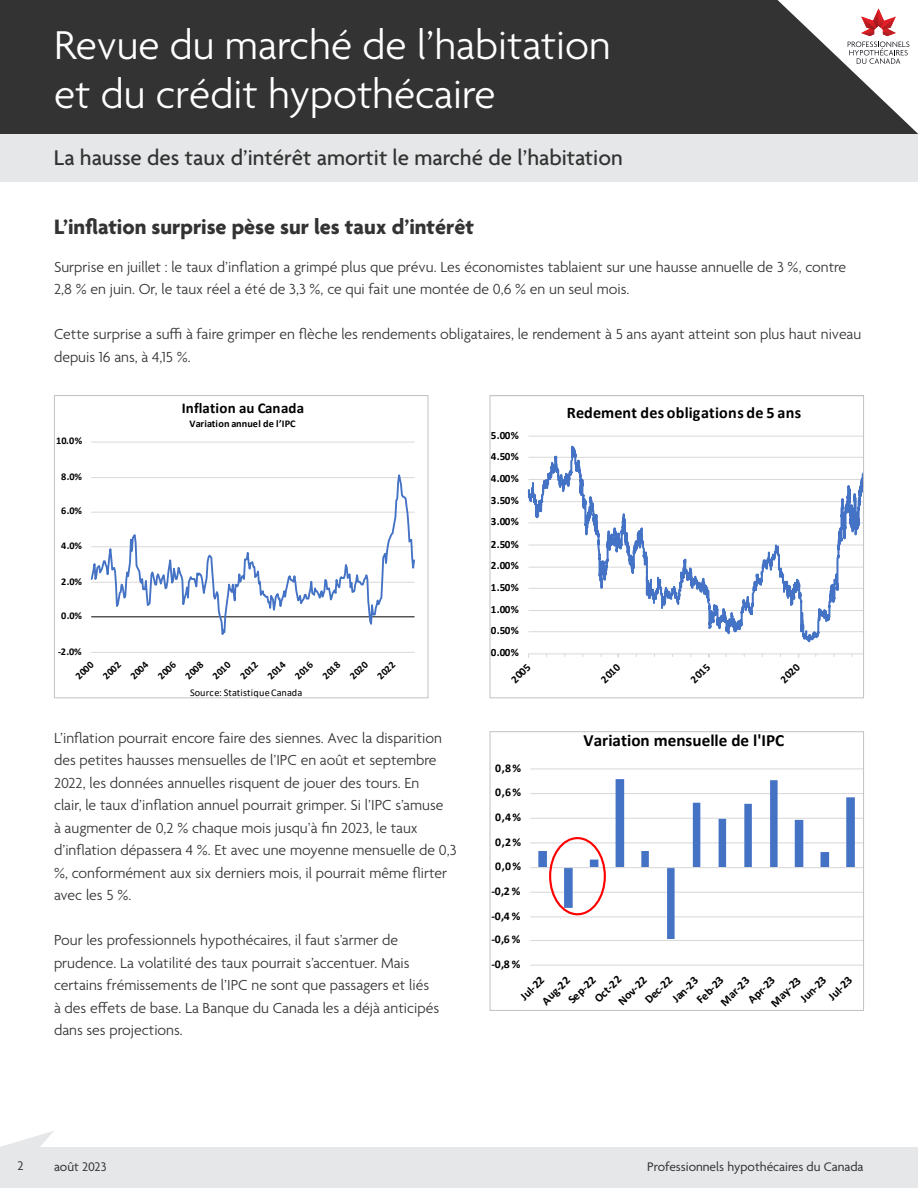
<style>
.page{position:relative;width:918px;height:1188px;background:#fff}
.page>*{position:absolute;margin:0;border:0;box-sizing:border-box;transform-origin:0 0}
.t1{font:300 43.5px/49.5px "Agenda";color:#fff}
.t2{font:500 23.1px "Agenda";color:#333}
.t3{font:700 22.5px "Agenda";color:#333}
.t4{font:700 17.1px "Calibri";color:#000}
.t5{font:700 16.2px "Calibri";letter-spacing:.015em;color:#000}
.t6{font:300 15.75px/22.5px "Agenda";color:#333}
.t7{font:700 15px "Calibri";letter-spacing:.005em;color:#000}
.t8{font:13.5px "Agenda";color:#333}
.t9{font:13.5px "Agenda";color:#323333}
.t10{font:700 11.85px "Calibri";color:#000}
.t11{font:700 11.1px "Calibri";letter-spacing:-.055em;color:#000}
.t12{font:700 10.35px "Calibri";letter-spacing:.01em;color:#000}
.t13{font:10.35px "Calibri";letter-spacing:.02em;color:#000}
</style>
<div class="page">
<div style="left:0;top:0;width:918px;height:147px;background:#333"></div>
<div style="left:0;top:134px;width:918px;height:47px;background:#e6e7e8"></div>
<svg style="left:1px;top:1131px;width:53px;height:16px"></svg>
<div style="left:0;top:1147px;width:918px;height:41px;background:#e6e7e8"></div>
<svg style="left:778px;top:0;width:140px;height:134px"></svg>
<svg style="left:90px;top:441px;width:325px;height:212px"></svg>
<div style="left:54px;top:395px;width:374px;height:303px;border:1px solid #c2c2c2"></div>
<svg style="left:527px;top:435px;width:335px;height:223px"></svg>
<div style="left:490px;top:395px;width:374px;height:303px;border:1px solid #c2c2c2"></div>
<svg style="left:530px;top:768px;width:332px;height:198px"></svg>
<div style="left:549px;top:837px;width:57px;height:78px;border:2px solid #f00;border-radius:50%"></div>
<div style="left:490px;top:731px;width:374px;height:280px;border:1px solid #c2c2c2"></div>
<h1 class="t1" style="left:54px;top:23px;width:558px">Revue du marché de l’habitation et du crédit hypothécaire</h1>
<h2 class="t2" style="left:54px;top:145px;width:570px">La hausse des taux d’intérêt amortit le marché de l’habitation</h2>
<h3 class="t3" style="left:54px;top:215px;width:422px">L’inflation surprise pèse sur les taux d’intérêt</h3>
<p class="t6" style="left:54px;top:256px;width:794px">Surprise en juillet : le taux d’inflation a grimpé plus que prévu. Les économistes tablaient sur une hausse annuelle de 3 %, contre<br>2,8 % en juin. Or, le taux réel a été de 3,3 %, ce qui fait une montée de 0,6 % en un seul mois.</p>
<p class="t6" style="left:54px;top:324px;width:809px">Cette surprise a suffi à faire grimper en flèche les rendements obligataires, le rendement à 5 ans ayant atteint son plus haut niveau depuis 16 ans, à 4,15 %.</p>
<p class="t12" style="left:56px;top:434px;width:28px">10.0%</p>
<p class="t12" style="left:61px;top:469px;width:22px">8.0%</p>
<p class="t12" style="left:61px;top:504px;width:22px">6.0%</p>
<p class="t12" style="left:61px;top:538px;width:22px">4.0%</p>
<p class="t12" style="left:61px;top:574px;width:22px">2.0%</p>
<p class="t12" style="left:61px;top:608px;width:22px">0.0%</p>
<p class="t12" style="left:58px;top:644px;width:25px">-2.0%</p>
<p class="t7" style="left:182px;top:397px;width:124px">Inflation au Canada</p>
<p class="t12" style="left:189px;top:416px;width:108px">Variation annuel de l’IPC</p>
<p class="t12" style="left:72px;top:672px;width:23px;rotate:-45deg">2000</p>
<p class="t12" style="left:99px;top:672px;width:23px;rotate:-45deg">2002</p>
<p class="t12" style="left:127px;top:672px;width:23px;rotate:-45deg">2004</p>
<p class="t12" style="left:154px;top:672px;width:23px;rotate:-45deg">2006</p>
<p class="t12" style="left:182px;top:672px;width:23px;rotate:-45deg">2008</p>
<p class="t12" style="left:209px;top:672px;width:23px;rotate:-45deg">2010</p>
<p class="t12" style="left:236px;top:672px;width:23px;rotate:-45deg">2012</p>
<p class="t12" style="left:264px;top:672px;width:23px;rotate:-45deg">2014</p>
<p class="t12" style="left:291px;top:672px;width:23px;rotate:-45deg">2016</p>
<p class="t12" style="left:319px;top:672px;width:23px;rotate:-45deg">2018</p>
<p class="t12" style="left:346px;top:672px;width:23px;rotate:-45deg">2020</p>
<p class="t12" style="left:374px;top:672px;width:23px;rotate:-45deg">2022</p>
<p class="t13" style="left:190px;top:685px;width:114px">Source: Statistique Canada</p>
<p class="t11" style="left:491px;top:427px;width:30px">5.00%</p>
<p class="t11" style="left:491px;top:448px;width:30px">4.50%</p>
<p class="t11" style="left:491px;top:470px;width:30px">4.00%</p>
<p class="t11" style="left:491px;top:493px;width:30px">3.50%</p>
<p class="t11" style="left:491px;top:514px;width:30px">3.00%</p>
<p class="t11" style="left:491px;top:536px;width:30px">2.50%</p>
<p class="t11" style="left:491px;top:557px;width:30px">2.00%</p>
<p class="t11" style="left:491px;top:579px;width:30px">1.50%</p>
<p class="t11" style="left:491px;top:602px;width:30px">1.00%</p>
<p class="t11" style="left:491px;top:623px;width:30px">0.50%</p>
<p class="t11" style="left:491px;top:645px;width:30px">0.00%</p>
<p class="t5" style="left:567px;top:402px;width:236px">Redement des obligations de 5 ans</p>
<p class="t11" style="left:507px;top:675px;width:24px;rotate:-45deg">2005</p>
<p class="t11" style="left:597px;top:675px;width:24px;rotate:-45deg">2010</p>
<p class="t11" style="left:687px;top:675px;width:24px;rotate:-45deg">2015</p>
<p class="t11" style="left:777px;top:675px;width:24px;rotate:-45deg">2020</p>
<p class="t6" style="left:54px;top:727px;width:390px">L’inflation pourrait encore faire des siennes. Avec la disparition</p>
<p class="t4" style="left:584px;top:729px;width:202px">Variation mensuelle de l'IPC</p>
<p class="t6" style="left:54px;top:750px;width:404px">des petites hausses mensuelles de l’IPC en août et septembre 2022, les données annuelles risquent de jouer des tours. En<br>clair, le taux d’inflation annuel pourrait grimper. Si l’IPC s’amuse<br>à augmenter de 0,2 % chaque mois jusqu’à fin 2023, le taux d’inflation dépassera 4 %. Et avec une moyenne mensuelle de 0,3 %, conformément aux six derniers mois, il pourrait même flirter avec les 5 %.</p>
<p class="t6" style="left:54px;top:930px;width:387px">Pour les professionnels hypothécaires, il faut s’armer de prudence. La volatilité des taux pourrait s’accentuer. Mais certains frémissements de l’IPC ne sont que passagers et liés à des effets de base. La Banque du Canada les a déjà anticipés dans ses projections.</p>
<p class="t10" style="left:495px;top:759px;width:27px">0,8%</p>
<p class="t10" style="left:495px;top:784px;width:27px">0,6%</p>
<p class="t10" style="left:495px;top:809px;width:27px">0,4%</p>
<p class="t10" style="left:495px;top:833px;width:27px">0,2%</p>
<p class="t10" style="left:495px;top:858px;width:27px">0,0%</p>
<p class="t10" style="left:492px;top:883px;width:30px">-0,2 %</p>
<p class="t10" style="left:492px;top:907px;width:30px">-0,4 %</p>
<p class="t10" style="left:492px;top:931px;width:30px">-0,6 %</p>
<p class="t10" style="left:492px;top:956px;width:30px">-0,8 %</p>
<p class="t10" style="left:590px;top:995px;width:34px;rotate:-45deg">Oct-22</p>
<p class="t10" style="left:564px;top:996px;width:35px;rotate:-45deg">Sep-22</p>
<p class="t10" style="left:641px;top:996px;width:35px;rotate:-45deg">Dec-22</p>
<p class="t10" style="left:668px;top:995px;width:33px;rotate:-45deg">Jan-23</p>
<p class="t10" style="left:538px;top:997px;width:36px;rotate:-45deg">Aug-22</p>
<p class="t10" style="left:614px;top:997px;width:36px;rotate:-45deg">Nov-22</p>
<p class="t10" style="left:796px;top:995px;width:33px;rotate:-45deg">Jun-23</p>
<p class="t10" style="left:824px;top:992px;width:30px;rotate:-45deg">Jul-23</p>
<p class="t10" style="left:516px;top:993px;width:30px;rotate:-45deg">Jul-22</p>
<p class="t10" style="left:716px;top:998px;width:38px;rotate:-45deg">Mar-23</p>
<p class="t10" style="left:693px;top:996px;width:34px;rotate:-45deg">Feb-23</p>
<p class="t10" style="left:744px;top:996px;width:34px;rotate:-45deg">Apr-23</p>
<p class="t10" style="left:767px;top:999px;width:39px;rotate:-45deg">May-23</p>
<p class="t9" style="left:17px;top:1159px;width:8px">2</p>
<p class="t8" style="left:54px;top:1159px;width:54px">août 2023</p>
<p class="t8" style="left:647px;top:1159px;width:218px">Professionnels hypothécaires du Canada</p>
</div>
